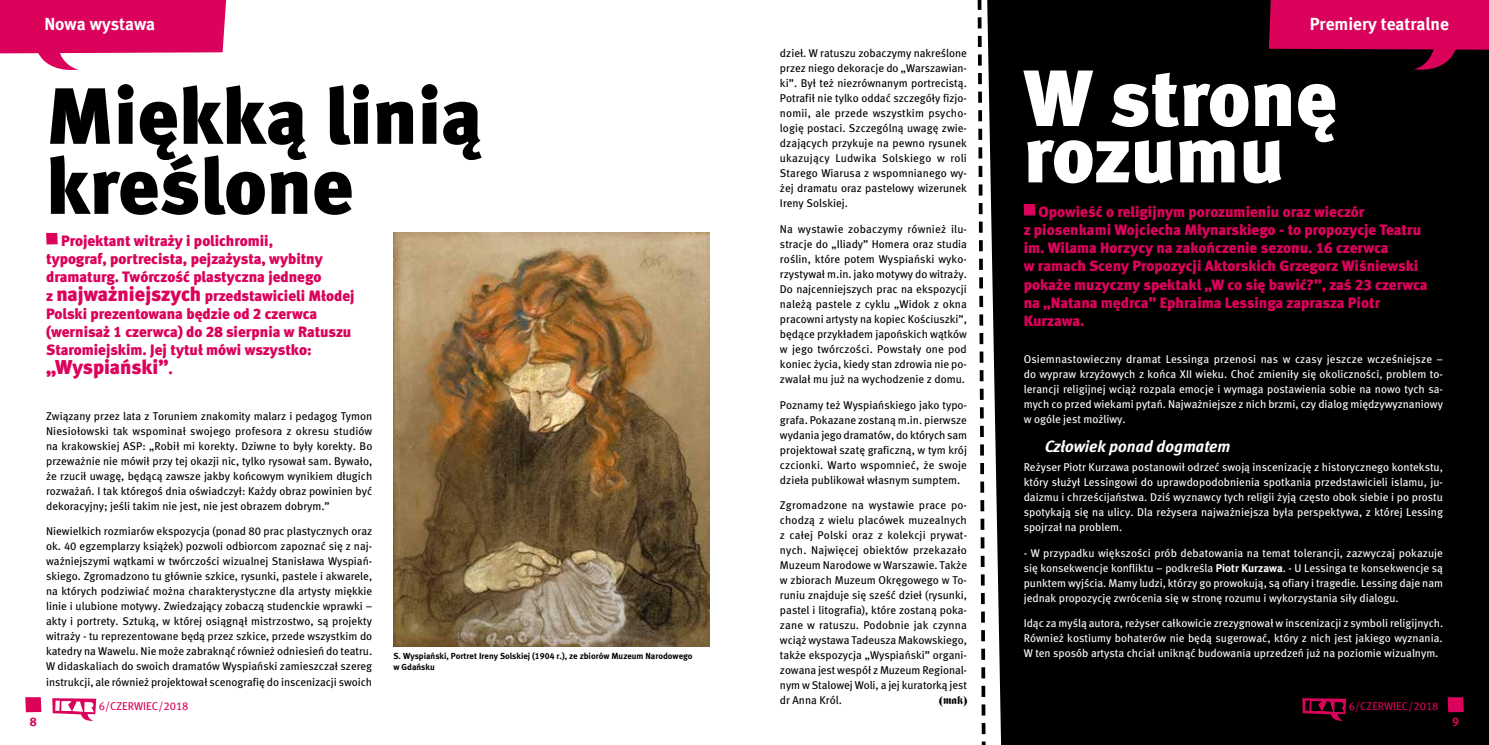
<style>
.page{position:relative;width:1489px;height:745px;background:#fff}
.page>*{position:absolute;margin:0;border:0;box-sizing:border-box;transform-origin:0 0}
.t1{font:79.5px/70px "Meta Black CELF";color:#000}
.t2{font:79.5px/56.2px "Meta Black CELF";letter-spacing:-.005em;color:#fff}
.t3{font:20px "Meta Black CELF";letter-spacing:-.005em;color:#db025b}
.t4{font:17.5px "Meta Bold CELF";color:#fff}
.t5{font:italic 16.25px "Meta Bold CELF";color:#fff}
.t6{font:15px/18.1px "Meta Black CELF";color:#db025b}
.t7{font:12.5px "Meta Bold CELF";color:#db025b}
.t8{font:11.25px/15px "Meta Book CELF";color:#000;text-align:justify}
.t9{font:11.25px/15px "Meta Book CELF";color:#fff;text-align:justify}
.t10{font:11.25px "Meta Book CELF";color:#db025b}
.t11{font:11.25px "Frankenstein";color:#000}
.t12{font:8.75px/10.5px "Meta Bold CELF";color:#000}
.s1{font-size:20px}
.s2{font-size:15px}
.s3{font-family:"Meta Bold CELF"}
</style>
<div class="page">
<svg style="left:46px;top:233px;width:12px;height:11px"></svg>
<svg style="left:52px;top:698px;width:44px;height:23px"></svg>
<svg style="left:25px;top:697px;width:16px;height:14px"></svg>
<img style="left:393px;top:232px;width:316px;height:414px">
<svg style="left:0;top:0;width:226px;height:71px"></svg>
<div style="left:987px;top:0;width:501px;height:744px;background:#000"></div>
<svg style="left:1023px;top:204px;width:12px;height:11px"></svg>
<svg style="left:977px;top:0;width:9px;height:744px"></svg>
<svg style="left:1302px;top:697px;width:44px;height:24px"></svg>
<svg style="left:1447px;top:696px;width:16px;height:15px"></svg>
<svg style="left:1268px;top:0;width:221px;height:75px;background:#93013d"></svg>
<h3 class="t4" style="left:44px;top:13px;width:112px">Nowa wystawa</h3>
<h1 class="t1" style="left:46px;top:80px;width:437px">Miękką linią kreślone</h1>
<p class="t6" style="left:46px;top:232px;width:310px;text-indent:15px">Projektant witraży i polichromii,<br>typograf, portrecista, pejzażysta, wybitny dramaturg. Twórczość plastyczna jednego<br>z <span class="s1">najważniejszych</span> przedstawicieli Młodej Polski prezentowana będzie od 2 czerwca (wernisaż 1 czerwca) do 28 sierpnia w Ratuszu Staromiejskim. Jej tytuł mówi wszystko:</p>
<h2 class="t3" style="left:46px;top:355px;width:128px">„Wyspiański”<span class="s2">.</span></h2>
<p class="t7" style="left:30px;top:713px;width:9px">8</p>
<p class="t8" style="left:46px;top:408px;width:328px">Związany przez lata z Toruniem znakomity malarz i pedagog Tymon Niesiołowski tak wspominał swojego profesora z okresu studiów na krakowskiej ASP: „Robił mi korekty. Dziwne to były korekty. Bo przeważnie nie mówił przy tej okazji nic, tylko rysował sam. Bywało, że rzucił uwagę, będącą zawsze jakby końcowym wynikiem długich rozważań. I tak któregoś dnia oświadczył: Każdy obraz powinien być dekoracyjny; jeśli takim nie jest, nie jest obrazem dobrym.”</p>
<p class="t8" style="left:46px;top:523px;width:328px">Niewielkich rozmiarów ekspozycja (ponad 80 prac plastycznych oraz ok. 40 egzemplarzy książek) pozwoli odbiorcom zapoznać się z naj&shy;ważniejszymi wątkami w twórczości wizualnej Stanisława Wyspiań&shy;skiego. Zgromadzono tu głównie szkice, rysunki, pastele i akwarele, na których podziwiać można charakterystyczne dla artysty miękkie linie i ulubione motywy. Zwiedzający zobaczą studenckie wprawki – akty i portrety. Sztuką, w której osiągnął mistrzostwo, są projekty witraży - tu reprezentowane będą przez szkice, przede wszystkim do katedry na Wawelu. Nie może zabraknąć również odniesień do teatru.<br>W didaskaliach do swoich dramatów Wyspiański zamieszczał szereg instrukcji, ale również projektował scenografię do inscenizacji swoich</p>
<p class="t10" style="left:99px;top:698px;width:91px">6/CZERWIEC/2018</p>
<p class="t12" style="left:393px;top:650px;width:300px">S. Wyspiański, Portret Ireny Solskiej (1904 r.), ze zbiorów Muzeum Narodowego w Gdańsku</p>
<p class="t8" style="left:780px;top:46px;width:188px">dzieł. W ratuszu zobaczymy nakreślone przez niego dekoracje do „Warszawian&shy;ki”. Był też niezrównanym portrecistą.<br>Potrafił nie tylko oddać szczegóły fizjo&shy;nomii, ale przede wszystkim psycho&shy;logię postaci. Szczególną uwagę zwie&shy;dzających przykuje na pewno rysunek ukazujący Ludwika Solskiego w roli Starego Wiarusa z wspomnianego wy&shy;żej dramatu oraz pastelowy wizerunek Ireny Solskiej.</p>
<p class="t8" style="left:780px;top:221px;width:189px">Na wystawie zobaczymy również ilu&shy;stracje do „Iliady” Homera oraz studia roślin, które potem Wyspiański wyko&shy;rzystywał m.in. jako motywy do witraży.<br>Do najcenniejszych prac na ekspozycji należą pastele z cyklu „Widok z okna pracowni artysty na kopiec Kościuszki”, będące przykładem japońskich wątków w jego twórczości. Powstały one pod koniec życia, kiedy stan zdrowia nie po&shy;zwalał mu już na wychodzenie z domu.</p>
<p class="t8" style="left:780px;top:397px;width:189px">Poznamy też Wyspiańskiego jako typo&shy;grafa. Pokazane zostaną m.in. pierwsze wydania jego dramatów, do których sam projektował szatę graficzną, w tym krój czcionki. Warto wspomnieć, że swoje dzieła publikował własnym sumptem.</p>
<p class="t8" style="left:780px;top:497px;width:189px">Zgromadzone na wystawie prace po&shy;chodzą z wielu placówek muzealnych z całej Polski oraz z kolekcji prywat&shy;nych. Najwięcej obiektów przekazało Muzeum Narodowe w Warszawie. Także w zbiorach Muzeum Okręgowego w To&shy;runiu znajduje się sześć dzieł (rysunki, pastel i litografia), które zostaną poka&shy;zane w ratuszu. Podobnie jak czynna wciąż wystawa Tadeusza Makowskiego, także ekspozycja „Wyspiański” organi&shy;zowana jest wespół z Muzeum Regional&shy;nym w Stalowej Woli, a jej kuratorką jest dr Anna Król.</p>
<p class="t11" style="left:939px;top:693px;width:29px">(mak)</p>
<h3 class="t4" style="left:1309px;top:13px;width:141px">Premiery teatralne</h3>
<h1 class="t2" style="left:1023px;top:69px;width:315px">W stronę rozumu</h1>
<p class="t6" style="left:1023px;top:203px;width:405px;text-indent:15px">Opowieść o religijnym porozumieniu oraz wieczór<br>z piosenkami Wojciecha Młynarskiego - to propozycje Teatru im. Wilama Horzycy na zakończenie sezonu. 16 czerwca<br>w ramach Sceny Propozycji Aktorskich Grzegorz Wiśniewski pokaże muzyczny spektakl „W co się bawić?”, zaś 23 czerwca na „Natana mędrca” Ephraima Lessinga zaprasza Piotr Kurzawa.</p>
<p class="t9" style="left:1023px;top:351px;width:421px">Osiemnastowieczny dramat Lessinga przenosi nas w czasy jeszcze wcześniejsze – do wypraw krzyżowych z końca XII wieku. Choć zmieniły się okoliczności, problem to&shy;lerancji religijnej wciąż rozpala emocje i wymaga postawienia sobie na nowo tych sa&shy;mych co przed wiekami pytań. Najważniejsze z nich brzmi, czy dialog międzywyznaniowy w ogóle jest możliwy.</p>
<h3 class="t5" style="left:1044px;top:436px;width:187px">Człowiek ponad dogmatem</h3>
<p class="t9" style="left:1023px;top:459px;width:421px">Reżyser Piotr Kurzawa postanowił odrzeć swoją inscenizację z historycznego kontekstu, który służył Lessingowi do uprawdopodobnienia spotkania przedstawicieli islamu, ju&shy;daizmu i chrześcijaństwa. Dziś wyznawcy tych religii żyją często obok siebie i po prostu spotykają się na ulicy. Dla reżysera najważniejsza była perspektywa, z której Lessing spojrzał na problem.</p>
<p class="t9" style="left:1023px;top:545px;width:421px">- W przypadku większości prób debatowania na temat tolerancji, zazwyczaj pokazuje się konsekwencje konfliktu – podkreśla <span class="s3">Piotr Kurzawa</span>. - U Lessinga te konsekwencje są punktem wyjścia. Mamy ludzi, którzy go prowokują, są ofiary i tragedie. Lessing daje nam jednak propozycję zwrócenia się w stronę rozumu i wykorzystania siły dialogu.</p>
<p class="t9" style="left:1023px;top:615px;width:421px">Idąc za myślą autora, reżyser całkowicie zrezygnował w inscenizacji z symboli religijnych.<br>Również kostiumy bohaterów nie będą sugerować, który z nich jest jakiego wyznania.<br>W ten sposób artysta chciał uniknąć budowania uprzedzeń już na poziomie wizualnym.</p>
<p class="t10" style="left:1348px;top:698px;width:91px">6/CZERWIEC/2018</p>
<p class="t7" style="left:1451px;top:713px;width:8px">9</p>
</div>
